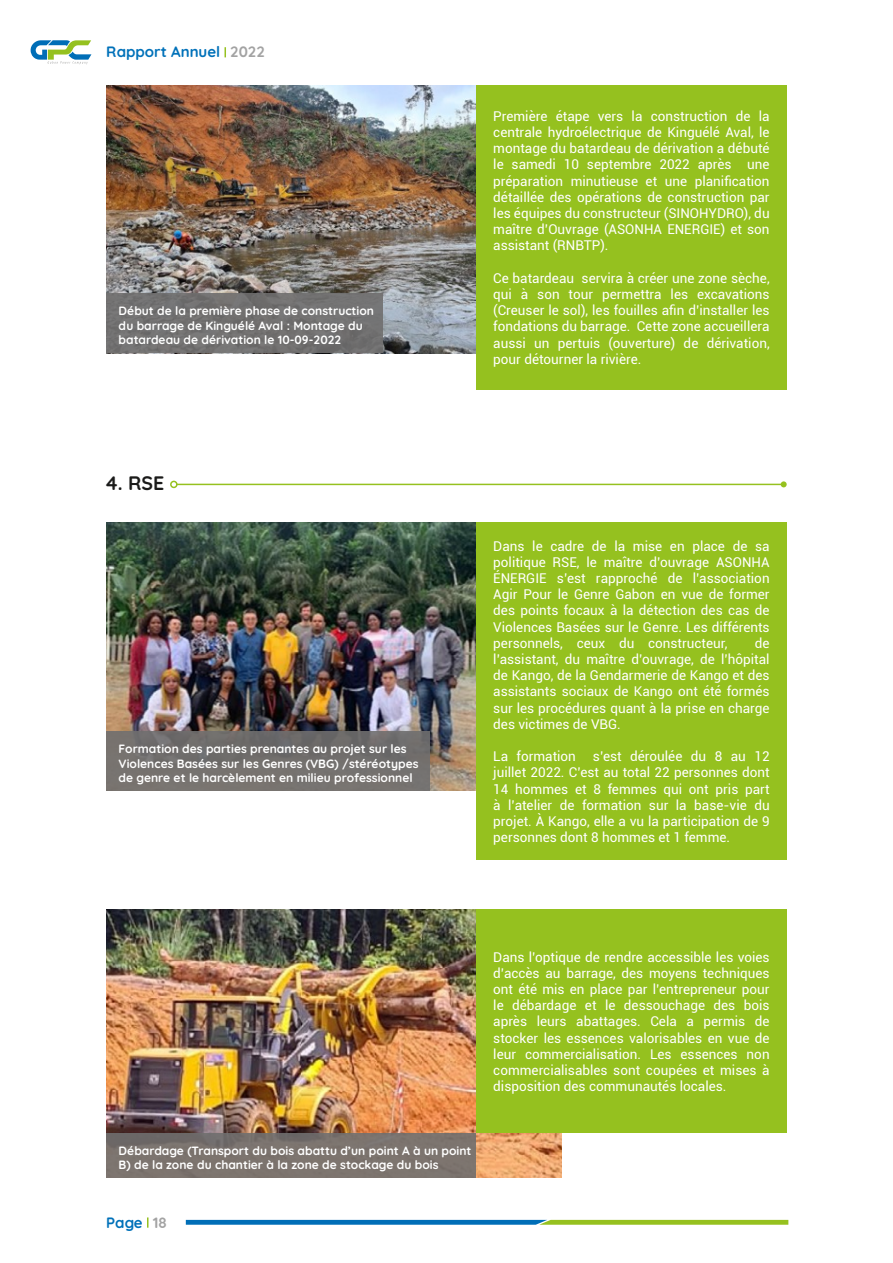
<style>
.page{position:relative;width:893px;height:1263px;background:#fff}
.page>*{position:absolute;margin:0;border:0;box-sizing:border-box;transform-origin:0 0}
.t1{font:700 19.5px "Quicksand";color:#1b1b1a}
.t2{font:700 15px "Quicksand";color:#0071b9}
.t3{font:13.5px/16.2px "Roboto";color:#fff;text-align:justify}
.t4{font:700 12px/14.4px "Quicksand";color:#fff}
.s1{color:#a3a3a3}
</style>
<div class="page">
<img style="left:106px;top:85px;width:370px;height:268px">
<img style="left:106px;top:523px;width:370px;height:268px">
<img style="left:106px;top:910px;width:455px;height:268px">
<div style="left:476px;top:85px;width:311px;height:304px;background:#95c11f"></div>
<div style="left:476px;top:523px;width:311px;height:337px;background:#95c11f"></div>
<div style="left:476px;top:910px;width:311px;height:223px;background:#95c11f"></div>
<div style="left:106px;top:294px;width:277px;height:59px;background:#706f6f"></div>
<div style="left:106px;top:731px;width:323px;height:60px;background:#706f6f"></div>
<div style="left:106px;top:1133px;width:370px;height:45px;background:linear-gradient(to right,#78706c,#7d756f)"></div>
<hr style="left:177px;top:484px;width:607px;height:1px;background:#96c11f">
<div style="left:170px;top:481px;width:8px;height:7px;border:2px solid #96c11f;border-radius:50%"></div>
<svg style="left:781px;top:481px;width:6px;height:6px"></svg>
<svg style="left:224px;top:47px;width:2px;height:10px"></svg>
<svg style="left:147px;top:1217px;width:2px;height:11px"></svg>
<svg style="left:31px;top:40px;width:60px;height:24px"></svg>
<svg style="left:186px;top:1220px;width:602px;height:5px;background:#489681"></svg>
<p class="t2" style="left:106px;top:40px;width:160px">Rapport Annuel <span class="s1">2022</span></p>
<p class="t4" style="left:119px;top:303px;width:257px">Début de la première phase de construction du barrage de Kinguélé Aval : Montage du batardeau de dérivation le 10-09-2022</p>
<p class="t3" style="left:493px;top:107px;width:278px">Première étape vers la construction de la centrale hydroélectrique de Kinguélé Aval, le montage du batardeau de dérivation a débuté le samedi 10 septembre 2022 après une préparation minutieuse et une planification détaillée des opérations de construction par les équipes du constructeur (SINOHYDRO), du maître d’Ouvrage (ASONHA ENERGIE) et son assistant (RNBTP).</p>
<p class="t3" style="left:493px;top:269px;width:278px">Ce batardeau servira à créer une zone sèche, qui à son tour permettra les excavations (Creuser le sol), les fouilles afin d’installer les fondations du barrage. Cette zone accueillera aussi un pertuis (ouverture) de dérivation, pour détourner la rivière.</p>
<h1 class="t1" style="left:106px;top:468px;width:59px">4. RSE</h1>
<p class="t4" style="left:119px;top:740px;width:301px">Formation des parties prenantes au projet sur les<br>Violences Basées sur les Genres (VBG) /stéréotypes de genre et le harcèlement en milieu professionnel</p>
<p class="t3" style="left:493px;top:537px;width:278px">Dans le cadre de la mise en place de sa politique RSE, le maître d’ouvrage ASONHA ÉNERGIE s’est rapproché de l’association Agir Pour le Genre Gabon en vue de former des points focaux à la détection des cas de Violences Basées sur le Genre. Les différents personnels, ceux du constructeur,</p>
<p class="t3" style="left:493px;top:634px;width:278px;text-indent:262px">de l’assistant, du maître d’ouvrage, de l’hôpital de Kango, de la Gendarmerie de Kango et des assistants sociaux de Kango ont été formés sur les procédures quant à la prise en charge des victimes de VBG.</p>
<p class="t3" style="left:493px;top:748px;width:84px">La formation</p>
<p class="t3" style="left:493px;top:748px;width:278px;text-indent:100px">s’est déroulée du 8 au 12 juillet 2022. C’est au total 22 personnes dont 14 hommes et 8 femmes qui ont pris part à l’atelier de formation sur la base-vie du projet. À Kango, elle a vu la participation de 9 personnes dont 8 hommes et 1 femme.</p>
<p class="t4" style="left:119px;top:1142px;width:354px">Débardage (Transport du bois abattu d’un point A à un point<br>B) de la zone du chantier à la zone de stockage du bois</p>
<p class="t2" style="left:106px;top:1211px;width:62px">Page <span class="s1">18</span></p>
<p class="t3" style="left:493px;top:948px;width:278px">Dans l’optique de rendre accessible les voies d’accès au barrage, des moyens techniques ont été mis en place par l’entrepreneur pour le débardage et le dessouchage des bois après leurs abattages. Cela a permis de stocker les essences valorisables en vue de leur commercialisation. Les essences non commercialisables sont coupées et mises à disposition des communautés locales.</p>
</div>
